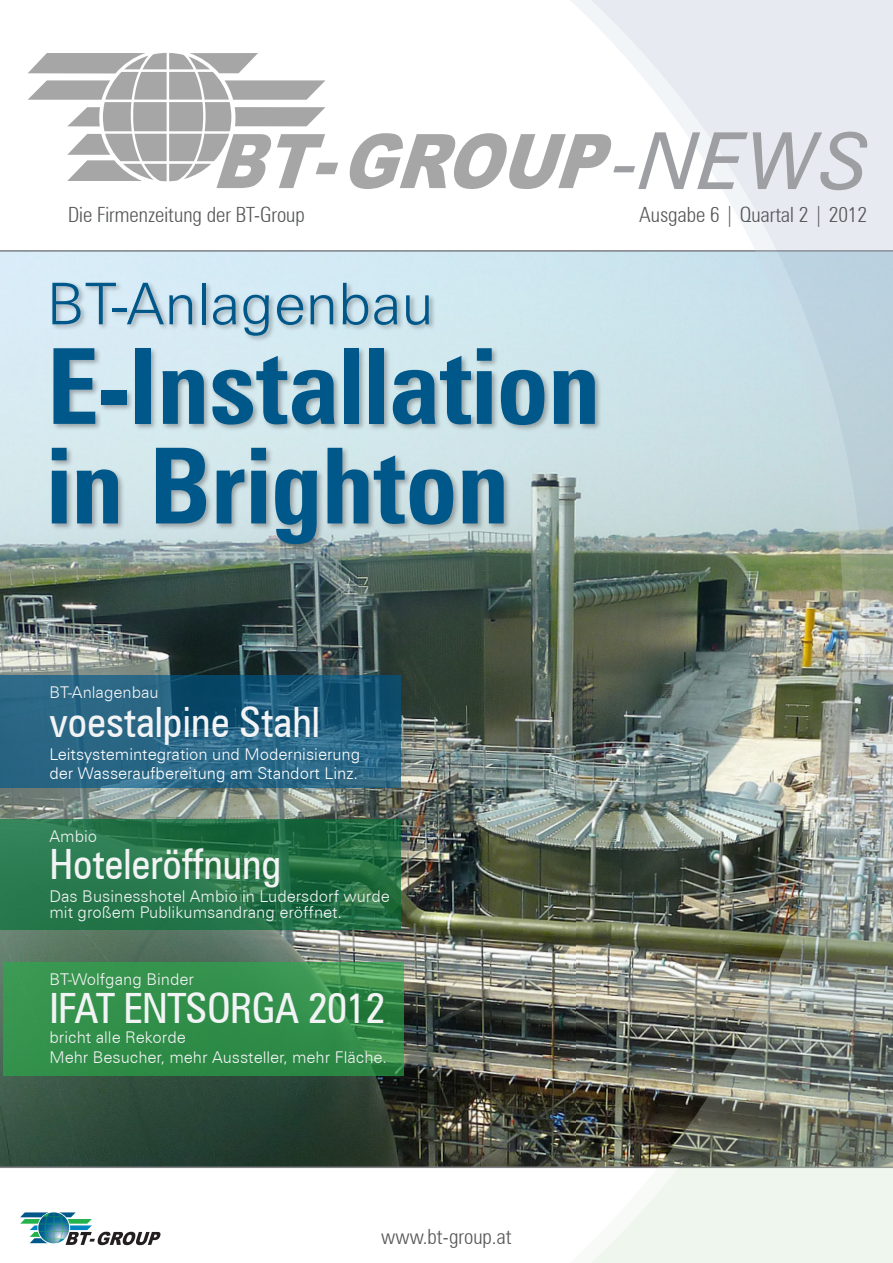
<style>
.page{position:relative;width:893px;height:1263px;background:#fff}
.page>*{position:absolute;margin:0;border:0;box-sizing:border-box;transform-origin:0 0}
.t1{font:700 105px/99.6px "Zurich BTG Condensed";color:#005789}
.t2{font:italic 78.6px "Zurich BTG";color:#9d9fa2}
.t3{font:57.6px "Zurich BTG Light";color:#005789}
.t4{font:41.85px "Zurich BTG Condensed";color:#f2f3f4}
.t5{font:41.85px "Zurich BTG Condensed";letter-spacing:-.02em;color:#f2f3f4}
.t6{font:21px "Zurich BTGLC";color:#57585a}
.t7{font:16.2px/20.1px "Zurich BTG Light";color:#f2f3f4}
.t8{font:16.2px/19.4px "Zurich BTG Light";color:#fff}
</style>
<div class="page">
<img style="left:0;top:250px;width:555px;height:918px">
<div style="left:50px;top:281px;width:552px;height:270px;background:#231f20;opacity:.35"></div>
<svg style="left:0;top:820px;width:401px;height:110px;background:#267348"></svg>
<svg style="left:3px;top:962px;width:401px;height:113px;background:#33904b"></svg>
<svg style="left:0;top:675px;width:401px;height:112px;background:#236180"></svg>
<svg style="left:20px;top:1212px;width:141px;height:33px"></svg>
<img style="left:555px;top:0;width:21px;height:1168px">
<img style="left:576px;top:0;width:317px;height:1263px">
<svg style="left:349px;top:133px;width:263px;height:56px"></svg>
<svg style="left:28px;top:53px;width:310px;height:135px"></svg>
<h2 class="t2" style="left:614px;top:113px;width:259px">-NEWS</h2>
<p class="t6" style="left:68px;top:202px;width:238px">Die Firmenzeitung der BT-Group</p>
<p class="t6" style="left:639px;top:202px;width:230px">Ausgabe 6 | Quartal 2 | 2012</p>
<h3 class="t3" style="left:47px;top:269px;width:389px">BT-Anlagenbau</h3>
<h1 class="t1" style="left:47px;top:335px;width:555px">E-Installation in Brighton</h1>
<p class="t7" style="left:50px;top:682px;width:111px">BT-Anlagenbau</p>
<h3 class="t4" style="left:50px;top:695px;width:272px">voestalpine Stahl</h3>
<p class="t8" style="left:50px;top:744px;width:312px">Leitsystemintegration und Modernisierung der Wasseraufbereitung am Standort Linz.</p>
<p class="t7" style="left:50px;top:826px;width:49px">Ambio</p>
<h3 class="t4" style="left:50px;top:837px;width:233px">Hoteleröffnung</h3>
<p class="t7" style="left:50px;top:887px;width:342px;line-height:16.4px">Das Businesshotel Ambio in Ludersdorf wurde mit großem Publikumsandrang eröffnet.</p>
<p class="t7" style="left:50px;top:969px;width:146px">BT-Wolfgang Binder</p>
<h3 class="t5" style="left:50px;top:980px;width:337px">IFAT ENTSORGA 2012</h3>
<p class="t7" style="left:50px;top:1027px;width:339px">bricht alle Rekorde<br>Mehr Besucher, mehr Aussteller, mehr Fläche.</p>
<p class="t6" style="left:381px;top:1224px;width:132px">www.bt-group.at</p>
</div>
